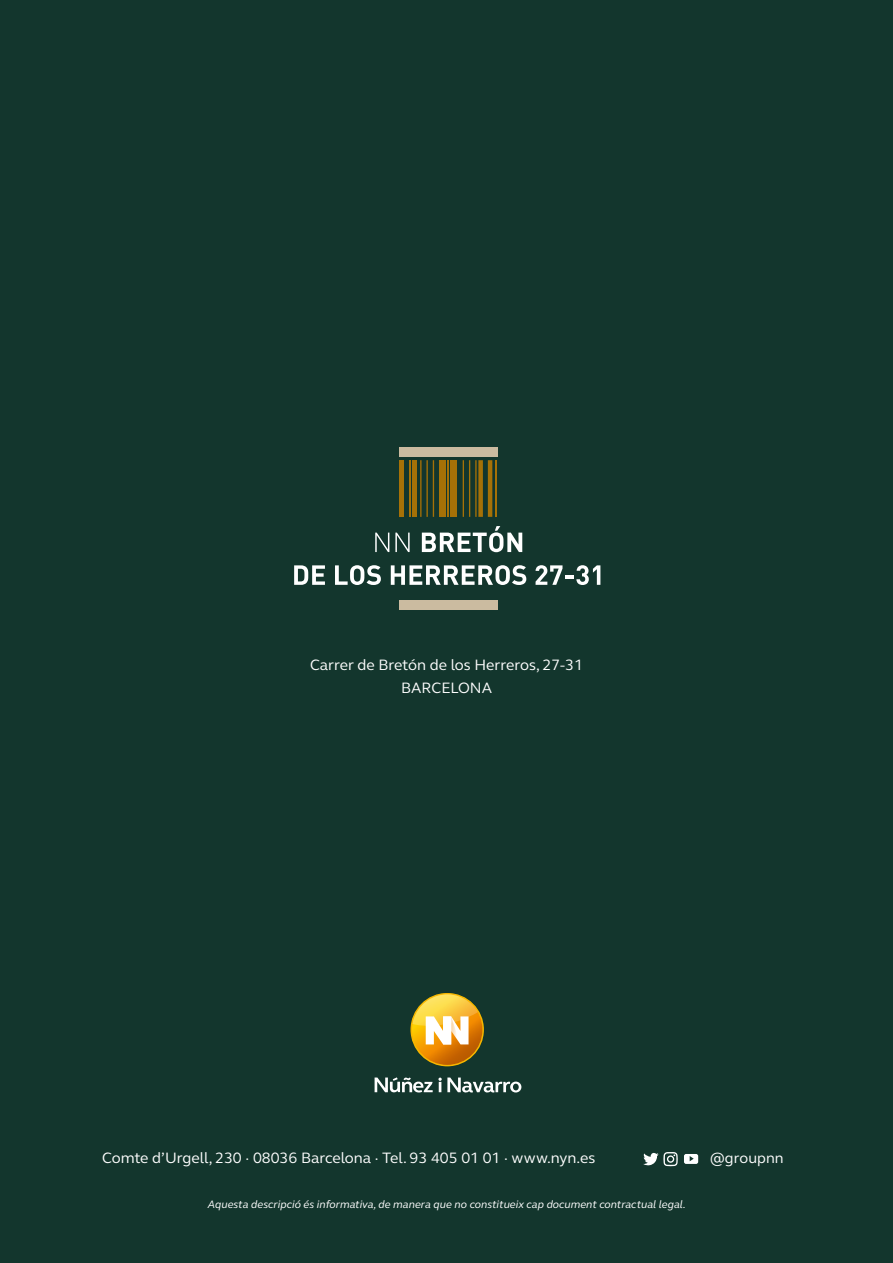
<style>
.page{position:relative;width:893px;height:1263px;background:#13362d}
.page>*{position:absolute;margin:0;border:0;box-sizing:border-box;transform-origin:0 0}
.t1{font:15.45px/22.5px "FS Elliot Pro";color:#fff;text-align:center}
.t2{font:15px "FS Elliot Pro";letter-spacing:.005em;color:#fff}
.t3{font:italic 11.1px "FS Elliot Pro";color:#fff}
</style>
<div class="page">
<svg style="left:643px;top:1152px;width:35px;height:14px"></svg>
<svg style="left:684px;top:1154px;width:14px;height:10px"></svg>
<svg style="left:410px;top:993px;width:74px;height:73px"></svg>
<svg style="left:375px;top:1077px;width:146px;height:16px"></svg>
<svg style="left:375px;top:533px;width:14px;height:19px"></svg>
<svg style="left:395px;top:533px;width:15px;height:19px"></svg>
<svg style="left:422px;top:526px;width:100px;height:26px"></svg>
<svg style="left:294px;top:565px;width:31px;height:20px"></svg>
<svg style="left:335px;top:565px;width:46px;height:20px"></svg>
<svg style="left:391px;top:565px;width:135px;height:20px"></svg>
<svg style="left:536px;top:565px;width:64px;height:20px"></svg>
<div style="left:399px;top:447px;width:99px;height:10px;background:#cbbba0"></div>
<div style="left:399px;top:600px;width:99px;height:10px;background:#cbbba0"></div>
<hr style="left:400px;top:460px;width:4px;height:57px;background:#a67107">
<hr style="left:409px;top:460px;width:1px;height:57px;background:#a67107">
<div style="left:412px;top:460px;width:5px;height:57px;background:#a67107"></div>
<hr style="left:433px;top:460px;width:1px;height:57px;background:#a67107">
<hr style="left:426px;top:460px;width:2px;height:57px;background:#a67107">
<hr style="left:420px;top:460px;width:1px;height:57px;background:#a67107">
<div style="left:439px;top:460px;width:6px;height:57px;background:#a67107"></div>
<hr style="left:447px;top:460px;width:1px;height:57px;background:#a67107">
<div style="left:450px;top:460px;width:6px;height:57px;background:#a67107"></div>
<hr style="left:475px;top:460px;width:2px;height:57px;background:#a67107">
<hr style="left:469px;top:460px;width:1px;height:57px;background:#a67107">
<hr style="left:463px;top:460px;width:1px;height:57px;background:#a67107">
<hr style="left:488px;top:460px;width:4px;height:57px;background:#a67107">
<div style="left:478px;top:460px;width:5px;height:57px;background:#a67107"></div>
<hr style="left:496px;top:460px;width:1px;height:57px;background:#a67107">
<p class="t1" style="left:310px;top:653px;width:274px">Carrer de Bretón de los Herreros, 27-31<br>BARCELONA</p>
<p class="t1" style="left:102px;top:1146px;width:495px">Comte d’Urgell, 230 · 08036 Barcelona · Tel. 93 405 01 01 · www.nyn.es</p>
<p class="t2" style="left:710px;top:1147px;width:75px">@groupnn</p>
<p class="t3" style="left:208px;top:1197px;width:479px">Aquesta descripció és informativa, de manera que no constitueix cap document contractual legal.</p>
</div>
